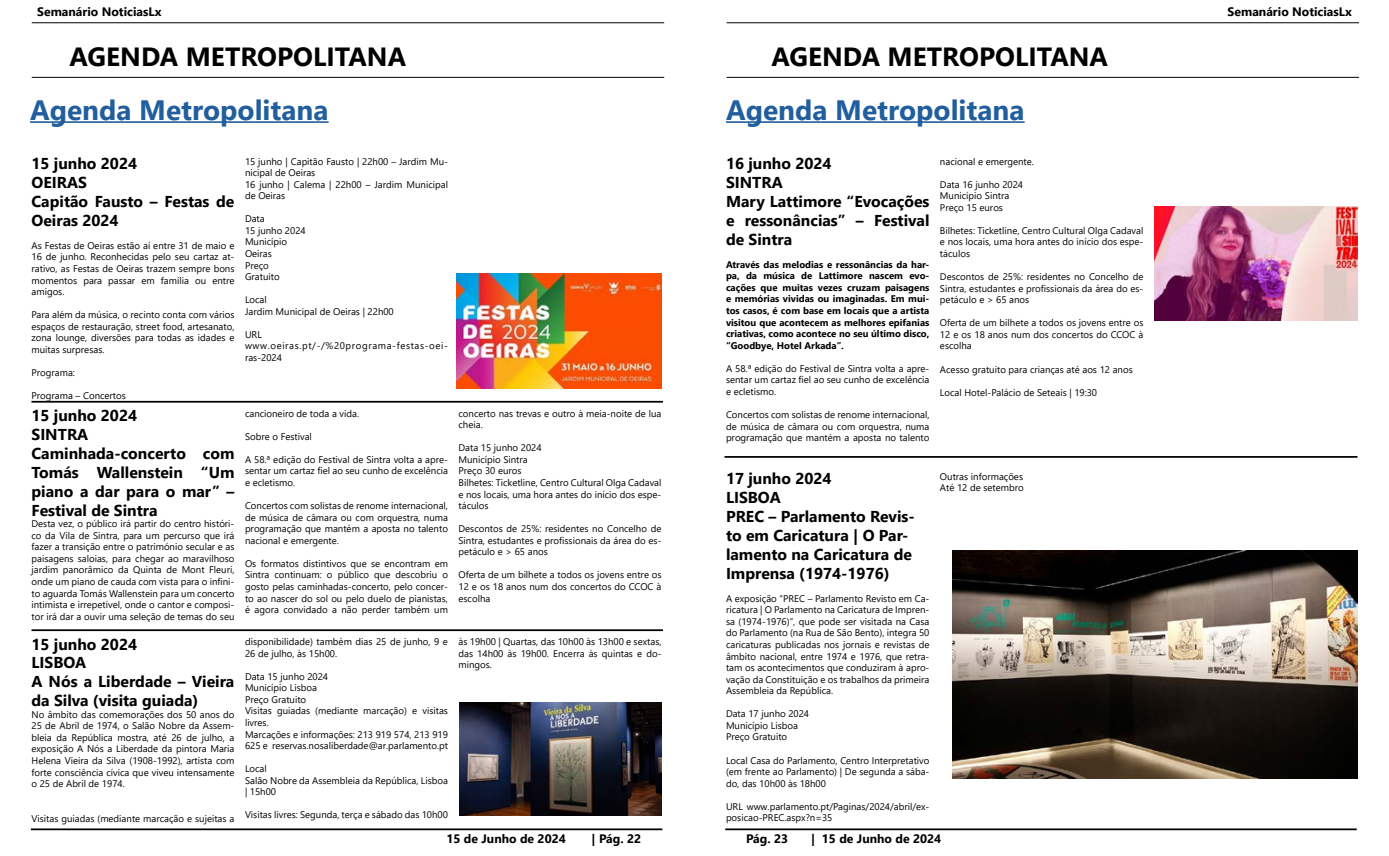
<style>
.page{position:relative;width:1389px;height:856px;background:#fff}
.page>*{position:absolute;margin:0;border:0;box-sizing:border-box;transform-origin:0 0}
.t1{font:700 28px "Segoe UI";color:#215e9e}
.t2{font:700 26.25px "Segoe UI";color:#000}
.t3{font:700 15.75px/18.9px "Segoe UI";color:#000}
.t4{font:700 12.25px "Segoe UI";color:#000}
.t5{font:9.62px/11.5px "Segoe UI";color:#000;text-align:justify}
.t6{font:700 9.62px/11.5px "Segoe UI";color:#000;text-align:justify}
.t7{font:9.62px/11.5px "Segoe UI";letter-spacing:.065em;color:#000}
</style>
<div class="page">
<hr style="left:32px;top:77px;width:632px;height:1px;background:#000">
<hr style="left:31px;top:828px;width:631px;height:2px;background:#000">
<hr style="left:725px;top:828px;width:632px;height:2px;background:#000">
<hr style="left:727px;top:22px;width:632px;height:1px;background:#000">
<hr style="left:32px;top:22px;width:632px;height:1px;background:#000">
<hr style="left:727px;top:77px;width:632px;height:1px;background:#000">
<hr style="left:30px;top:121px;width:299px;height:2px;background:#215e9e">
<hr style="left:32px;top:401px;width:631px;height:1px;background:#000">
<hr style="left:32px;top:629px;width:631px;height:2px;background:#000">
<img style="left:457px;top:273px;width:205px;height:115px">
<img style="left:459px;top:702px;width:203px;height:113px">
<hr style="left:726px;top:121px;width:299px;height:2px;background:#215e9e">
<hr style="left:724px;top:456px;width:633px;height:2px;background:#000">
<img style="left:1154px;top:206px;width:203px;height:115px">
<img style="left:953px;top:550px;width:404px;height:228px">
<p class="t4" style="left:37px;top:0;width:126px">Semanário NoticiasLx</p>
<p class="t4" style="left:1228px;top:0;width:126px">Semanário NoticiasLx</p>
<h2 class="t2" style="left:69px;top:32px;width:338px">AGENDA METROPOLITANA</h2>
<h1 class="t1" style="left:30px;top:83px;width:300px">Agenda Metropolitana</h1>
<h3 class="t3" style="left:32px;top:153px;width:205px">15 junho 2024<br>OEIRAS<br>Capitão Fausto – Festas de<br>Oeiras 2024</h3>
<p class="t5" style="left:32px;top:239px;width:205px">As Festas de Oeiras estão aí entre 31 de maio e 16 de junho. Reconhecidas pelo seu cartaz at&shy;rativo, as Festas de Oeiras trazem sempre bons momentos para passar em família ou entre amigos.</p>
<p class="t5" style="left:32px;top:308px;width:205px">Para além da música, o recinto conta com vários espaços de restauração, street food, artesanato, zona lounge, diversões para todas as idades e muitas surpresas.</p>
<p class="t5" style="left:32px;top:366px;width:45px">Programa:</p>
<p class="t5" style="left:32px;top:389px;width:96px">Programa – Concertos</p>
<p class="t5" style="left:245px;top:154px;width:205px;text-align:left">15 junho | Capitão Fausto | 22h00 – Jardim Mu&shy;nicipal de Oeiras<br>16 junho | Calema | 22h00 – Jardim Municipal de Oeiras</p>
<p class="t5" style="left:245px;top:212px;width:62px;text-align:left">Data<br>15 junho 2024<br>Município<br>Oeiras<br>Preço<br>Gratuito</p>
<p class="t5" style="left:245px;top:293px;width:150px">Local<br>Jardim Municipal de Oeiras | 22h00</p>
<p class="t7" style="left:245px;top:328px;width:205px">URL www.oeiras.pt/-/%20programa-festas-oei&shy;ras-2024</p>
<h3 class="t3" style="left:32px;top:405px;width:205px">15 junho 2024<br>SINTRA<br>Caminhada-concerto com<br>Tomás Wallenstein “Um piano a dar para o mar” –<br>Festival de Sintra</h3>
<p class="t5" style="left:32px;top:517px;width:205px">Desta vez, o público irá partir do centro históri&shy;co da Vila de Sintra, para um percurso que irá fazer a transição entre o património secular e as paisagens saloias, para chegar ao maravilhoso jardim panorâmico da Quinta de Mont Fleuri, onde um piano de cauda com vista para o infini&shy;to aguarda Tomás Wallenstein para um concerto intimista e irrepetível, onde o cantor e composi&shy;tor irá dar a ouvir uma seleção de temas do seu</p>
<h3 class="t3" style="left:32px;top:633px;width:204px">15 junho 2024<br>LISBOA<br>A Nós a Liberdade – Vieira da Silva (visita guiada)</h3>
<p class="t5" style="left:32px;top:708px;width:205px">No âmbito das comemorações dos 50 anos do 25 de Abril de 1974, o Salão Nobre da Assem&shy;bleia da República mostra, até 26 de julho, a exposição A Nós a Liberdade da pintora Maria Helena Vieira da Silva (1908-1992), artista com forte consciência cívica que viveu intensamente o 25 de Abril de 1974.</p>
<p class="t5" style="left:32px;top:811px;width:205px">Visitas guiadas (mediante marcação e sujeitas a</p>
<p class="t5" style="left:245px;top:406px;width:116px">cancioneiro de toda a vida.</p>
<p class="t5" style="left:245px;top:430px;width:68px">Sobre o Festival</p>
<p class="t5" style="left:245px;top:453px;width:205px">A 58.ª edição do Festival de Sintra volta a apre&shy;sentar um cartaz fiel ao seu cunho de excelência e ecletismo.</p>
<p class="t5" style="left:245px;top:499px;width:205px">Concertos com solistas de renome internacional, de música de câmara ou com orquestra, numa programação que mantém a aposta no talento nacional e emergente.</p>
<p class="t5" style="left:245px;top:557px;width:205px">Os formatos distintivos que se encontram em Sintra continuam: o público que descobriu o gosto pelas caminhadas-concerto, pelo concer&shy;to ao nascer do sol ou pelo duelo de pianistas, é agora convidado a não perder também um</p>
<p class="t5" style="left:245px;top:635px;width:205px">disponibilidade) também dias 25 de junho, 9 e<br>26 de julho, às 15h00.</p>
<p class="t5" style="left:245px;top:669px;width:205px;text-align:left">Data 15 junho 2024<br>Município Lisboa<br>Preço Gratuito<br>Visitas guiadas (mediante marcação) e visitas livres.<br>Marcações e informações: 213 919 574, 213 919<br>625 e reservas.nosaliberdade@ar.parlamento.pt</p>
<p class="t5" style="left:245px;top:762px;width:205px;text-align:left">Local<br>Salão Nobre da Assembleia da República, Lisboa | 15h00</p>
<p class="t5" style="left:245px;top:808px;width:204px">Visitas livres: Segunda, terça e sábado das 10h00</p>
<p class="t5" style="left:459px;top:406px;width:205px">concerto nas trevas e outro à meia-noite de lua cheia.</p>
<p class="t5" style="left:459px;top:441px;width:205px;text-align:left">Data 15 junho 2024<br>Município Sintra<br>Preço 30 euros<br>Bilhetes: Ticketline, Centro Cultural Olga Cadaval e nos locais, uma hora antes do início dos espe&shy;táculos</p>
<p class="t5" style="left:459px;top:522px;width:205px">Descontos de 25%: residentes no Concelho de Sintra, estudantes e profissionais da área do es&shy;petáculo e &gt; 65 anos</p>
<p class="t5" style="left:459px;top:568px;width:205px">Oferta de um bilhete a todos os jovens entre os 12 e os 18 anos num dos concertos do CCOC à escolha</p>
<p class="t5" style="left:459px;top:635px;width:205px">às 19h00 | Quartas, das 10h00 às 13h00 e sextas, das 14h00 às 19h00. Encerra às quintas e do&shy;mingos.</p>
<h2 class="t2" style="left:771px;top:32px;width:338px">AGENDA METROPOLITANA</h2>
<h1 class="t1" style="left:726px;top:83px;width:300px">Agenda Metropolitana</h1>
<h3 class="t3" style="left:726px;top:153px;width:205px">16 junho 2024<br>SINTRA<br>Mary Lattimore “Evocações e ressonâncias” – Festival de Sintra</h3>
<p class="t6" style="left:726px;top:258px;width:205px">Através das melodias e ressonâncias da har&shy;pa, da música de Lattimore nascem evo&shy;cações que muitas vezes cruzam paisagens e memórias vividas ou imaginadas. Em mui&shy;tos casos, é com base em locais que a artista visitou que acontecem as melhores epifanias criativas, como acontece no seu último disco, “Goodbye, Hotel Arkada”.</p>
<p class="t5" style="left:726px;top:362px;width:205px">A 58.ª edição do Festival de Sintra volta a apre&shy;sentar um cartaz fiel ao seu cunho de excelência e ecletismo.</p>
<p class="t5" style="left:726px;top:408px;width:205px">Concertos com solistas de renome internacional, de música de câmara ou com orquestra, numa programação que mantém a aposta no talento</p>
<p class="t5" style="left:940px;top:154px;width:95px">nacional e emergente.</p>
<p class="t5" style="left:940px;top:178px;width:85px;text-align:left">Data 16 junho 2024<br>Município Sintra<br>Preço 15 euros</p>
<p class="t5" style="left:940px;top:224px;width:205px">Bilhetes: Ticketline, Centro Cultural Olga Cadaval e nos locais, uma hora antes do início dos espe&shy;táculos</p>
<p class="t5" style="left:940px;top:270px;width:205px">Descontos de 25%: residentes no Concelho de Sintra, estudantes e profissionais da área do es&shy;petáculo e &gt; 65 anos</p>
<p class="t5" style="left:940px;top:316px;width:205px">Oferta de um bilhete a todos os jovens entre os 12 e os 18 anos num dos concertos do CCOC à escolha</p>
<p class="t5" style="left:940px;top:362px;width:194px">Acesso gratuito para crianças até aos 12 anos</p>
<p class="t5" style="left:940px;top:385px;width:159px">Local Hotel-Palácio de Seteais | 19:30</p>
<h3 class="t3" style="left:726px;top:468px;width:190px">17 junho 2024<br>LISBOA<br>PREC – Parlamento Revis&shy;to em Caricatura | O Par&shy;lamento na Caricatura de<br>Imprensa (1974-1976)</h3>
<p class="t5" style="left:726px;top:592px;width:205px">A exposição “PREC – Parlamento Revisto em Ca&shy;ricatura | O Parlamento na Caricatura de Impren&shy;sa (1974-1976)”, que pode ser visitada na Casa do Parlamento (na Rua de São Bento), integra 50 caricaturas publicadas nos jornais e revistas de âmbito nacional, entre 1974 e 1976, que retra&shy;tam os acontecimentos que conduziram à apro&shy;vação da Constituição e os trabalhos da primeira Assembleia da República.</p>
<p class="t5" style="left:726px;top:707px;width:85px;text-align:left">Data 17 junho 2024<br>Município Lisboa<br>Preço Gratuito</p>
<p class="t5" style="left:726px;top:753px;width:205px">Local Casa do Parlamento, Centro Interpretativo (em frente ao Parlamento) | De segunda a sába&shy;do, das 10h00 às 18h00</p>
<p class="t5" style="left:726px;top:799px;width:205px">URL www.parlamento.pt/Paginas/2024/abril/ex&shy;posicao-PREC.aspx?n=35</p>
<p class="t5" style="left:940px;top:469px;width:85px">Outras informações<br>Até 12 de setembro</p>
<p class="t4" style="left:446px;top:826px;width:121px">15 de Junho de 2024</p>
<p class="t4" style="left:592px;top:826px;width:51px">| Pág. 22</p>
<p class="t4" style="left:746px;top:826px;width:44px">Pág. 23</p>
<p class="t4" style="left:811px;top:826px;width:132px">| 15 de Junho de 2024</p>
</div>
